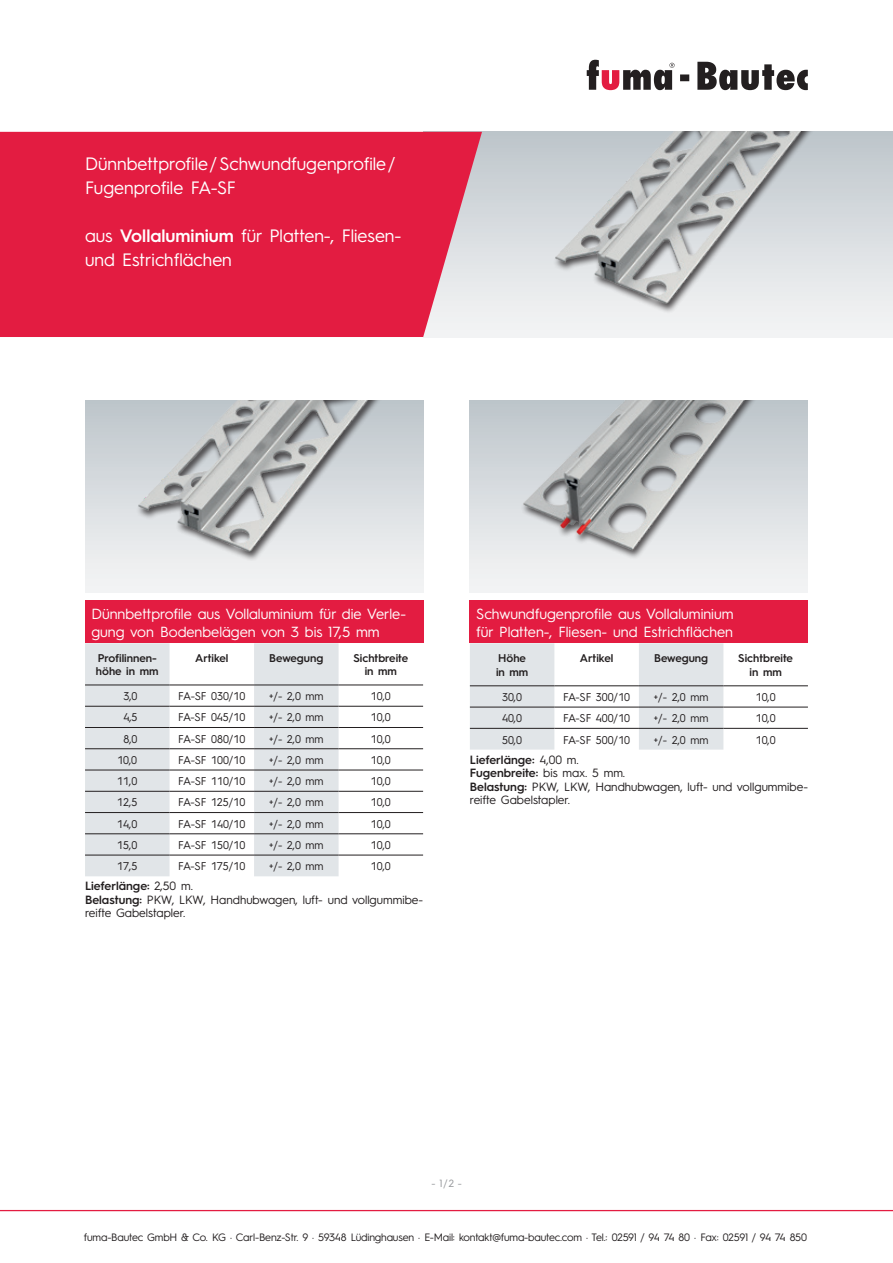
<style>
.page{position:relative;width:893px;height:1263px;background:#fff}
.page>*{position:absolute;margin:0;border:0;box-sizing:border-box;transform-origin:0 0}
.t1{font:18px/24px "Hurme Geometric Sans 3";color:#fff}
.t2{font:14.7px/18px "Hurme Geometric Sans 3";color:#fff}
.t3{font:12px/13.5px "Hurme Geometric Sans 3";color:#231f20}
.t4{font:11.25px "Hurme Geometric Sans 3";color:#231f20}
.t5{font:600 11.25px/13.5px "Hurme Geometric Sans 3";color:#231f20}
.t6{font:10.8px "Hurme Geometric Sans 3";letter-spacing:-.015em;color:#231f20}
.t7{font:10.5px "Hurme Geometric Sans 3";color:#939598}
.s1{font-weight:600}
</style>
<div class="page">
<div style="left:85px;top:401px;width:338px;height:191px;background:linear-gradient(to bottom,#bec6cb,#f5f6f6)"></div>
<div style="left:136px;top:401px;width:287px;height:160px;background:#231f20;opacity:.8"></div>
<img style="left:139px;top:401px;width:284px;height:150px">
<div style="left:470px;top:401px;width:338px;height:191px;background:linear-gradient(to bottom,#bec6cb,#f5f6f6)"></div>
<div style="left:521px;top:401px;width:246px;height:158px;background:#231f20;opacity:.8"></div>
<img style="left:514px;top:401px;width:250px;height:153px">
<div style="left:85px;top:601px;width:338px;height:42px;background:#e31c41"></div>
<svg style="left:85px;top:643px;width:254px;height:233px;fill:#e1e5e8"></svg>
<div style="left:254px;top:643px;width:85px;height:148px;background:#e1e5e8"></div>
<hr style="left:170px;top:706px;width:84px;height:1px;background:#231f20">
<hr style="left:254px;top:706px;width:85px;height:1px;background:#231f20">
<hr style="left:85px;top:748px;width:85px;height:1px;background:#231f20">
<hr style="left:170px;top:748px;width:84px;height:1px;background:#231f20">
<hr style="left:254px;top:748px;width:85px;height:1px;background:#231f20">
<hr style="left:85px;top:770px;width:85px;height:1px;background:#231f20">
<hr style="left:85px;top:791px;width:85px;height:1px;background:#231f20">
<hr style="left:339px;top:855px;width:84px;height:1px;background:#231f20">
<hr style="left:85px;top:685px;width:85px;height:1px;background:#231f20">
<hr style="left:170px;top:770px;width:84px;height:1px;background:#231f20">
<hr style="left:254px;top:770px;width:85px;height:1px;background:#231f20">
<hr style="left:170px;top:791px;width:84px;height:1px;background:#231f20">
<hr style="left:254px;top:791px;width:85px;height:1px;background:#231f20">
<hr style="left:85px;top:812px;width:85px;height:1px;background:#231f20">
<hr style="left:170px;top:812px;width:84px;height:1px;background:#231f20">
<hr style="left:254px;top:812px;width:85px;height:1px;background:#231f20">
<hr style="left:85px;top:855px;width:85px;height:1px;background:#231f20">
<hr style="left:170px;top:855px;width:84px;height:1px;background:#231f20">
<hr style="left:254px;top:855px;width:85px;height:1px;background:#231f20">
<hr style="left:85px;top:833px;width:85px;height:1px;background:#231f20">
<hr style="left:170px;top:833px;width:84px;height:1px;background:#231f20">
<hr style="left:254px;top:833px;width:85px;height:1px;background:#231f20">
<hr style="left:339px;top:706px;width:84px;height:1px;background:#231f20">
<hr style="left:339px;top:748px;width:84px;height:1px;background:#231f20">
<hr style="left:339px;top:770px;width:84px;height:1px;background:#231f20">
<hr style="left:339px;top:791px;width:84px;height:1px;background:#231f20">
<hr style="left:339px;top:812px;width:84px;height:1px;background:#231f20">
<hr style="left:339px;top:833px;width:84px;height:1px;background:#231f20">
<hr style="left:85px;top:706px;width:85px;height:1px;background:#231f20">
<hr style="left:85px;top:727px;width:85px;height:1px;background:#231f20">
<hr style="left:170px;top:727px;width:84px;height:1px;background:#231f20">
<hr style="left:254px;top:727px;width:85px;height:1px;background:#231f20">
<hr style="left:339px;top:727px;width:84px;height:1px;background:#231f20">
<hr style="left:170px;top:685px;width:84px;height:1px;background:#231f20">
<hr style="left:254px;top:685px;width:85px;height:1px;background:#231f20">
<hr style="left:339px;top:685px;width:84px;height:1px;background:#231f20">
<div style="left:470px;top:601px;width:338px;height:42px;background:#e31c41"></div>
<svg style="left:470px;top:643px;width:253px;height:107px"></svg>
<hr style="left:470px;top:707px;width:84px;height:1px;background:#231f20">
<hr style="left:554px;top:707px;width:85px;height:1px;background:#231f20">
<hr style="left:639px;top:707px;width:84px;height:1px;background:#231f20">
<hr style="left:723px;top:707px;width:85px;height:1px;background:#231f20">
<hr style="left:470px;top:728px;width:84px;height:1px;background:#231f20">
<hr style="left:723px;top:728px;width:85px;height:1px;background:#231f20">
<hr style="left:470px;top:685px;width:84px;height:1px;background:#231f20">
<hr style="left:554px;top:685px;width:85px;height:1px;background:#231f20">
<hr style="left:639px;top:685px;width:84px;height:1px;background:#231f20">
<hr style="left:723px;top:685px;width:85px;height:1px;background:#231f20">
<hr style="left:554px;top:728px;width:85px;height:1px;background:#231f20">
<hr style="left:639px;top:728px;width:84px;height:1px;background:#231f20">
<hr style="left:0;top:1210px;width:893px;height:1px;background:#e31c41">
<div style="left:423px;top:132px;width:470px;height:205px;background:linear-gradient(to bottom,#bec5cb,#f5f6f6)"></div>
<div style="left:0;top:132px;width:482px;height:205px;background:#e31c41"></div>
<svg style="left:680px;top:62px;width:128px;height:28px"></svg>
<svg style="left:587px;top:60px;width:87px;height:30px"></svg>
<div style="left:553px;top:132px;width:308px;height:181px;background:#231f20;opacity:.8"></div>
<img style="left:555px;top:132px;width:298px;height:171px">
<h1 class="t1" style="left:85px;top:150px;width:312px">Dünnbettprofile/Schwundfugenprofile/<br>Fugenprofile FA-SF</h1>
<h1 class="t1" style="left:85px;top:222px;width:318px">aus <span class="s1">Vollaluminium</span> für Platten-, Fliesen&shy;und Estrichflächen</h1>
<h2 class="t2" style="left:91px;top:604px;width:316px">Dünnbettprofile aus Vollaluminium für die Verle&shy;gung von Bodenbelägen von 3 bis 17,5 mm</h2>
<p class="t5" style="left:96px;top:650px;width:64px">Profilinnen&shy;höhe in mm</p>
<p class="t5" style="left:195px;top:650px;width:35px">Artikel</p>
<p class="t5" style="left:269px;top:650px;width:56px">Bewegung</p>
<p class="t5" style="left:353px;top:650px;width:56px;text-align:center">Sichtbreite in mm</p>
<p class="t4" style="left:124px;top:688px;width:15px">3,0</p>
<p class="t4" style="left:178px;top:688px;width:69px">FA-SF 030/10</p>
<p class="t4" style="left:269px;top:688px;width:56px">+/- 2,0 mm</p>
<p class="t4" style="left:371px;top:688px;width:21px">10,0</p>
<p class="t4" style="left:123px;top:709px;width:16px">4,5</p>
<p class="t4" style="left:178px;top:709px;width:69px">FA-SF 045/10</p>
<p class="t4" style="left:269px;top:709px;width:56px">+/- 2,0 mm</p>
<p class="t4" style="left:371px;top:709px;width:21px">10,0</p>
<p class="t4" style="left:123px;top:731px;width:15px">8,0</p>
<p class="t4" style="left:178px;top:731px;width:69px">FA-SF 080/10</p>
<p class="t4" style="left:269px;top:731px;width:56px">+/- 2,0 mm</p>
<p class="t4" style="left:371px;top:731px;width:21px">10,0</p>
<p class="t4" style="left:117px;top:752px;width:21px">10,0</p>
<p class="t4" style="left:178px;top:752px;width:69px">FA-SF 100/10</p>
<p class="t4" style="left:269px;top:752px;width:56px">+/- 2,0 mm</p>
<p class="t4" style="left:371px;top:752px;width:21px">10,0</p>
<p class="t4" style="left:117px;top:773px;width:21px">11,0</p>
<p class="t4" style="left:178px;top:773px;width:69px">FA-SF 110/10</p>
<p class="t4" style="left:269px;top:773px;width:56px">+/- 2,0 mm</p>
<p class="t4" style="left:371px;top:773px;width:21px">10,0</p>
<p class="t4" style="left:117px;top:795px;width:21px">12,5</p>
<p class="t4" style="left:178px;top:795px;width:69px">FA-SF 125/10</p>
<p class="t4" style="left:269px;top:795px;width:56px">+/- 2,0 mm</p>
<p class="t4" style="left:371px;top:795px;width:21px">10,0</p>
<p class="t4" style="left:117px;top:816px;width:21px">14,0</p>
<p class="t4" style="left:178px;top:816px;width:69px">FA-SF 140/10</p>
<p class="t4" style="left:269px;top:816px;width:56px">+/- 2,0 mm</p>
<p class="t4" style="left:371px;top:816px;width:21px">10,0</p>
<p class="t4" style="left:117px;top:837px;width:21px">15,0</p>
<p class="t4" style="left:178px;top:837px;width:69px">FA-SF 150/10</p>
<p class="t4" style="left:269px;top:837px;width:56px">+/- 2,0 mm</p>
<p class="t4" style="left:371px;top:837px;width:21px">10,0</p>
<p class="t4" style="left:117px;top:858px;width:21px">17,5</p>
<p class="t4" style="left:178px;top:858px;width:69px">FA-SF 175/10</p>
<p class="t4" style="left:269px;top:858px;width:56px">+/- 2,0 mm</p>
<p class="t4" style="left:371px;top:858px;width:21px">10,0</p>
<p class="t3" style="left:85px;top:878px;width:340px"><span class="s1">Lieferlänge:</span> 2,50 m.<br><span class="s1">Belastung:</span> PKW, LKW, Handhubwagen, luft- und vollgummibe&shy;reifte Gabelstapler.</p>
<h2 class="t2" style="left:476px;top:604px;width:259px">Schwundfugenprofile aus Vollaluminium für Platten-, Fliesen- und Estrichflächen</h2>
<p class="t5" style="left:496px;top:651px;width:34px">Höhe in mm</p>
<p class="t5" style="left:580px;top:651px;width:35px">Artikel</p>
<p class="t5" style="left:654px;top:651px;width:56px">Bewegung</p>
<p class="t5" style="left:738px;top:651px;width:56px;text-align:center">Sichtbreite in mm</p>
<p class="t4" style="left:502px;top:689px;width:21px">30,0</p>
<p class="t4" style="left:563px;top:689px;width:69px">FA-SF 300/10</p>
<p class="t4" style="left:654px;top:689px;width:56px">+/- 2,0 mm</p>
<p class="t4" style="left:756px;top:689px;width:21px">10,0</p>
<p class="t4" style="left:502px;top:710px;width:21px">40,0</p>
<p class="t4" style="left:563px;top:710px;width:69px">FA-SF 400/10</p>
<p class="t4" style="left:654px;top:710px;width:56px">+/- 2,0 mm</p>
<p class="t4" style="left:756px;top:710px;width:21px">10,0</p>
<p class="t4" style="left:502px;top:732px;width:21px">50,0</p>
<p class="t4" style="left:563px;top:732px;width:69px">FA-SF 500/10</p>
<p class="t4" style="left:654px;top:732px;width:56px">+/- 2,0 mm</p>
<p class="t4" style="left:756px;top:732px;width:21px">10,0</p>
<p class="t3" style="left:470px;top:752px;width:340px"><span class="s1">Lieferlänge:</span> 4,00 m.<br><span class="s1">Fugenbreite:</span> bis max. 5 mm.<br><span class="s1">Belastung:</span> PKW, LKW, Handhubwagen, luft- und vollgummibe&shy;reifte Gabelstapler.</p>
<p class="t7" style="left:432px;top:1175px;width:32px">- 1/2 -</p>
<p class="t6" style="left:84px;top:1230px;width:725px">fuma-Bautec GmbH &amp; Co. KG · Carl-Benz-Str. 9 · 59348 Lüdinghausen · E-Mail: kontakt@fuma-bautec.com · Tel.: 02591 / 94 74 80 · Fax: 02591 / 94 74 850</p>
</div>
